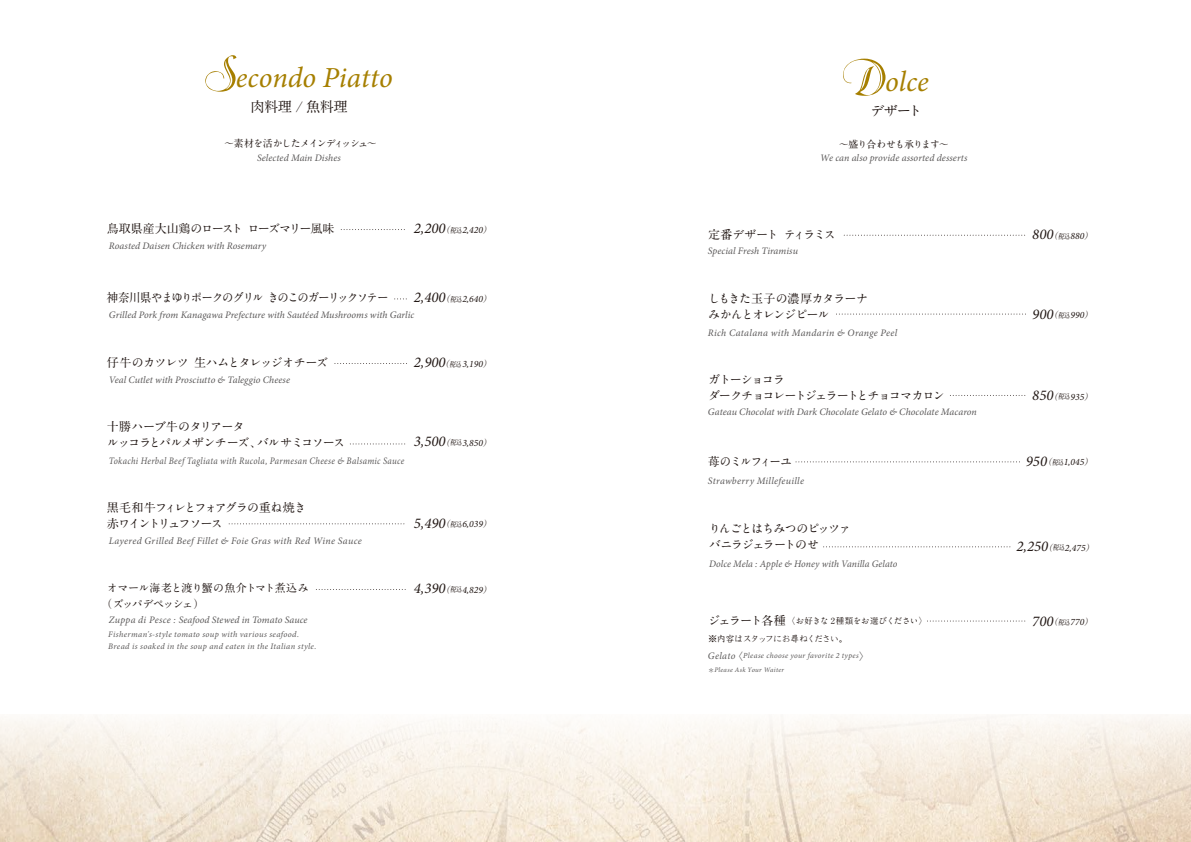
<style>
.page{position:relative;width:1191px;height:842px;background:#fff}
.page>*{position:absolute;margin:0;border:0;box-sizing:border-box;transform-origin:0 0}
.t1{font:italic 29.1px "Minion Pro";color:#a67f00}
.t2{font:italic 14.9px "Minion Pro";color:#221815}
.t3{font:700 14.2px "A1 Mincho Std";letter-spacing:-.045em;color:#221815}
.t4{font:700 12px/16px "A1 Mincho Std";letter-spacing:-.095em;color:#221815}
.t5{font:700 12px/16px "A1 Mincho Std";letter-spacing:-.13em;color:#221815}
.t6{font:700 12px "A1 Mincho Std";letter-spacing:-.115em;color:#221815;scale:.95 1}
.t7{font:700 12px "A1 Mincho Std";letter-spacing:-.06em;color:#221815}
.t8{font:700 12px "A1 Mincho Std";letter-spacing:-.125em;color:#221815}
.t9{font:700 12px "A1 Mincho Std";letter-spacing:-.095em;color:#221815;scale:.95 1}
.t10{font:700 11px "A1 Mincho Std";letter-spacing:-.04em;color:#221815}
.t11{font:700 11px "A1 Mincho Std";letter-spacing:-.11em;color:#221815}
.t12{font:italic 9.9px "Minion Pro";letter-spacing:.01em;color:#595757}
.t13{font:italic 9.9px "Minion Pro";letter-spacing:.03em;color:#595757}
.t14{font:italic 9.9px "Minion Pro";letter-spacing:.035em;color:#595757;scale:.89 1}
.t15{font:700 9.9px "A1 Mincho Std";letter-spacing:-.09em;color:#221815}
.t16{font:italic 9.7px "Minion Pro";color:#221815}
.t17{font:9.2px "DFP Kyo Ka Sho CID W4";letter-spacing:-.13em;color:#221815}
.t18{font:italic 700 8.7px "A1 Mincho Std";color:#221815}
.t19{font:italic 8.5px/12px "Minion Pro";letter-spacing:.04em;color:#595757}
.t20{font:700 8.4px "A1 Mincho Std";letter-spacing:-.025em;color:#221815}
.t21{font:italic 7.8px "Minion Pro";letter-spacing:.045em;color:#595757}
.t22{font:italic 6.9px "Minion Pro";letter-spacing:.04em;color:#595757}
.s1{font-family:"Rechtman";font-style:normal;font-size:58.1px}
.s2{font-family:"A1 Mincho Std";font-weight:700;font-size:8.7px}
.s3{font-family:"A1 Mincho Std";font-weight:700;font-size:7.3px}
.s4{font-size:9.7px}
.s5{font-size:14.9px}
.s6{font-size:12px}
.s7{font-size:9.9px}
.s8{font-family:"Koz Go Pr 6 N";font-style:normal;font-size:9.9px}
.s9{font-family:"Koz Go Pr 6 N";font-style:normal}
</style>
<div class="page">
<img style="left:0;top:715px;width:1191px;height:127px">
<svg style="left:350px;top:444px;width:55px;height:1px"></svg>
<svg style="left:341px;top:229px;width:64px;height:1px"></svg>
<svg style="left:335px;top:363px;width:70px;height:1px"></svg>
<svg style="left:229px;top:524px;width:176px;height:1px"></svg>
<svg style="left:823px;top:547px;width:188px;height:1px"></svg>
<svg style="left:836px;top:314px;width:187px;height:1px"></svg>
<svg style="left:950px;top:395px;width:75px;height:1px"></svg>
<svg style="left:796px;top:462px;width:221px;height:1px"></svg>
<svg style="left:927px;top:621px;width:98px;height:1px"></svg>
<svg style="left:844px;top:235px;width:181px;height:1px"></svg>
<svg style="left:316px;top:589px;width:90px;height:1px"></svg>
<h1 class="t1" style="left:204px;top:58px;width:190px"><span class="s1">S</span>econdo Piatto</h1>
<h1 class="t1" style="left:841px;top:62px;width:89px"><span class="s1">D</span>olce</h1>
<h3 class="t3" style="left:251px;top:95px;width:98px">肉料理 / 魚料理</h3>
<h3 class="t3" style="left:870px;top:99px;width:54px">デザート</h3>
<p class="t15" style="left:224px;top:135px;width:154px">～素材を活かしたメインディッシュ～</p>
<p class="t15" style="left:838px;top:136px;width:112px">～盛り合わせも承ります～</p>
<p class="t12" style="left:257px;top:151px;width:85px">Selected Main Dishes</p>
<p class="t12" style="left:820px;top:151px;width:149px">We can also provide assorted desserts</p>
<p class="t4" style="left:107px;top:219px;width:229px">鳥取県産大山鶏のロースト ローズマリー風味</p>
<h2 class="t2" style="left:414px;top:218px;width:82px">2,200<span class="s2">（</span><span class="s3">税込</span><span class="s4">2,420</span><span class="s2">）</span></h2>
<p class="t12" style="left:109px;top:239px;width:159px">Roasted Daisen Chicken with Rosemary</p>
<p class="t6" style="left:107px;top:288px;width:298px">神奈川県やまゆりポークのグリル きのこのガーリックソテー</p>
<h2 class="t2" style="left:414px;top:287px;width:82px">2,400<span class="s2">（</span><span class="s3">税込</span><span class="s4">2,640</span><span class="s2">）</span></h2>
<p class="t12" style="left:109px;top:308px;width:307px">Grilled Pork from Kanagawa Prefecture with Sautéed Mushrooms with Garlic</p>
<p class="t7" style="left:107px;top:353px;width:223px">仔牛のカツレツ 生ハムとタレッジオチーズ</p>
<h2 class="t2" style="left:414px;top:352px;width:71px">2,900<span class="s2">（</span><span class="s3">税込</span><span class="s4">3,190</span></h2>
<p class="t18" style="left:483px;top:357px;width:13px">）</p>
<p class="t12" style="left:109px;top:373px;width:183px">Veal Cutlet with Prosciutto &amp; Taleggio Cheese</p>
<p class="t4" style="left:107px;top:417px;width:240px">十勝ハーブ牛のタリアータ<br>ルッコラとパルメザンチーズ、バルサミコソース</p>
<p class="t14" style="left:109px;top:454px;width:334px">Tokachi Herbal Beef Tagliata with Rucola, Parmesan Cheese &amp; Balsamic Sauce</p>
<h2 class="t2" style="left:414px;top:431px;width:82px">3,500<span class="s2">（</span><span class="s3">税込</span><span class="s4">3,850</span><span class="s2">）</span></h2>
<p class="t5" style="left:107px;top:497px;width:201px">黒毛和牛フィレとフォアグラの重ね焼き赤ワイントリュフソース</p>
<p class="t13" style="left:109px;top:534px;width:254px">Layered Grilled Beef Fillet &amp; Foie Gras with Red Wine Sauce</p>
<h2 class="t2" style="left:414px;top:513px;width:82px">5,490<span class="s2">（</span><span class="s3">税込</span><span class="s4">6,039</span><span class="s2">）</span></h2>
<p class="t10" style="left:107px;top:579px;width:203px">オマール海老と渡り蟹の魚介トマト煮込み</p>
<h2 class="t2" style="left:414px;top:578px;width:82px">4,390<span class="s2">（</span><span class="s3">税込</span><span class="s4">4,829</span><span class="s2">）</span></h2>
<p class="t11" style="left:101px;top:595px;width:105px">（ズッパデペッシェ）</p>
<p class="t19" style="left:108px;top:628px;width:210px">Fisherman's-style tomato soup with various seafood.<br>Bread is soaked in the soup and eaten in the Italian style.</p>
<p class="t12" style="left:109px;top:613px;width:200px">Zuppa di Pesce : Seafood Stewed in Tomato Sauce</p>
<p class="t8" style="left:708px;top:225px;width:129px">定番デザート ティラミス</p>
<h2 class="t2" style="left:1032px;top:224px;width:65px">800<span class="s2">（</span><span class="s3">税込</span><span class="s4">880</span><span class="s2">）</span></h2>
<p class="t12" style="left:708px;top:244px;width:92px">Special Fresh Tiramisu</p>
<p class="t4" style="left:708px;top:289px;width:162px">しもきた玉子の濃厚カタラーナみかんとオレンジピール</p>
<p class="t13" style="left:708px;top:326px;width:191px">Rich Catalana with Mandarin &amp; Orange Peel</p>
<p class="t4" style="left:708px;top:370px;width:238px">ガトーショコラ<br>ダークチョコレートジェラートとチョコマカロン</p>
<p class="t12" style="left:708px;top:405px;width:270px">Gateau Chocolat with Dark Chocolate Gelato &amp; Chocolate Macaron</p>
<h2 class="t2" style="left:1032px;top:304px;width:65px">900<span class="s2">（</span><span class="s3">税込</span><span class="s4">990</span><span class="s2">）</span></h2>
<h2 class="t2" style="left:1032px;top:385px;width:65px">850<span class="s2">（</span><span class="s3">税込</span><span class="s4">935</span><span class="s2">）</span></h2>
<p class="t9" style="left:708px;top:451px;width:90px">苺のミルフィーユ</p>
<p class="t16" style="left:1025px;top:456px;width:71px"><span class="s5">950</span><span class="s2">（</span><span class="s3">税込</span>1,045<span class="s2">）</span></p>
<p class="t13" style="left:708px;top:474px;width:98px">Strawberry Millefeuille</p>
<p class="t4" style="left:708px;top:519px;width:144px">りんごとはちみつのピッツァバニラジェラートのせ</p>
<p class="t12" style="left:709px;top:557px;width:190px">Dolce Mela : Apple &amp; Honey with Vanilla Gelato</p>
<h2 class="t2" style="left:1016px;top:536px;width:82px">2,250<span class="s2">（</span><span class="s3">税込</span><span class="s4">2,475</span><span class="s2">）</span></h2>
<p class="t20" style="left:708px;top:614px;width:220px"><span class="s6">ジェラート各種</span> 〈お好きな 2種類をお選びください〉</p>
<h2 class="t2" style="left:1032px;top:611px;width:65px">700<span class="s2">（</span><span class="s3">税込</span><span class="s4">770</span><span class="s2">）</span></h2>
<p class="t17" style="left:708px;top:634px;width:142px">※内容はスタッフにお尋ねください。</p>
<p class="t21" style="left:708px;top:651px;width:162px"><span class="s7">Gelato</span><span class="s8">〈</span>Please choose your favorite 2 types<span class="s8">〉</span></p>
<p class="t22" style="left:708px;top:665px;width:78px"><span class="s9">＊</span>Please Ask Your Waiter</p>
</div>
